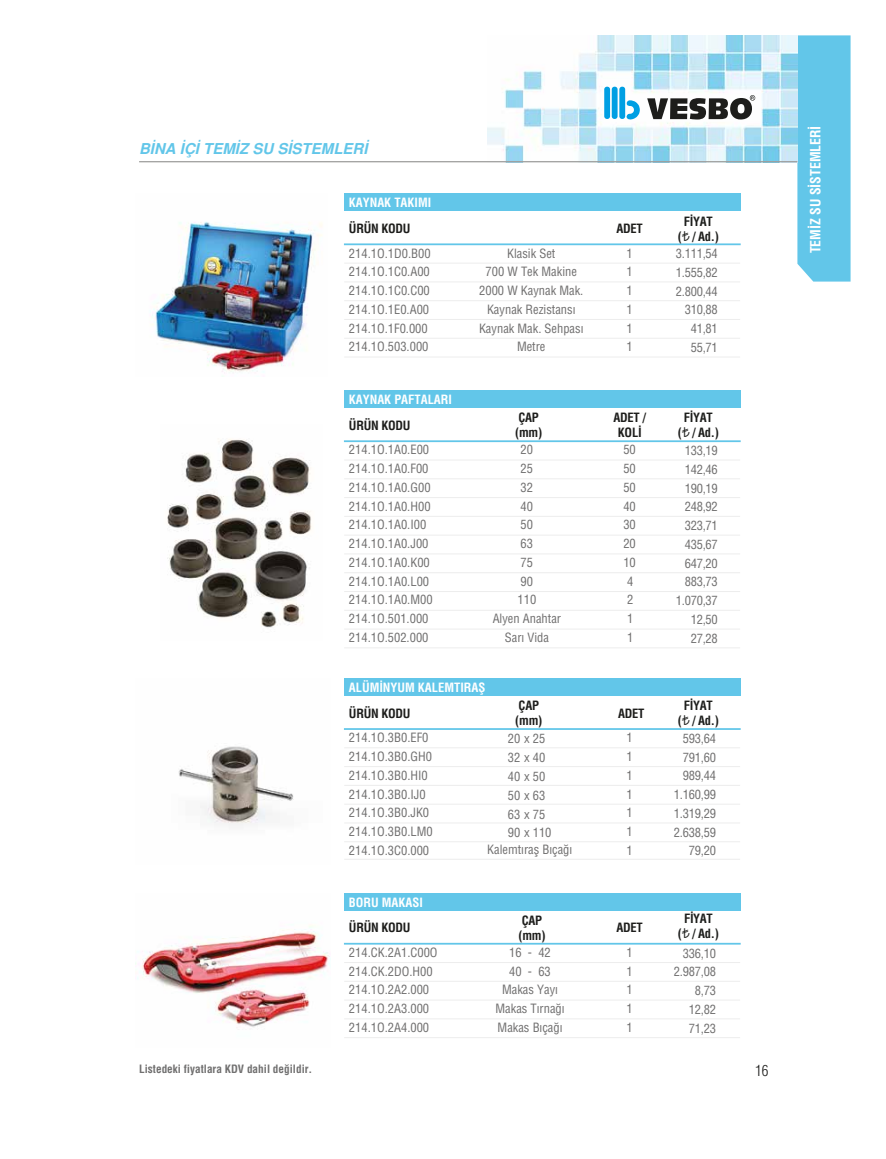
<style>
.page{position:relative;width:886px;height:1159px;background:#fff}
.page>*{position:absolute;margin:0;border:0;box-sizing:border-box;transform-origin:0 0}
.t1{font:15px "Helvetica Bold Italic Tr";color:#62c6e9}
.t2{font:15px "Helvetica Condensed Light Tr";color:#1d1d1b}
.t3{font:13.75px "Helvetica Cond Bold Tr";color:#fff}
.t4{font:12.5px/18.8px "Helvetica Cond Normal Tr";color:#706f6f}
.t5{font:12.5px/18.8px "Helvetica Cond Normal Tr";letter-spacing:-.02em;color:#706f6f;text-align:right}
.t6{font:12.5px/15px "Helvetica Cond Bold Tr";letter-spacing:-.02em;color:#1d1d1b}
.t7{font:12.5px "Helvetica Cond Bold Tr";color:#fff}
.t8{font:12.5px/15px "Helvetica Cond Bold Tr";letter-spacing:-.02em;color:#1d1e1c;text-align:center}
.t9{font:11.25px "Helvetica Cond Bold Tr";color:#706f6f}
.s1{font-family:"Abaku TL Sym Sans"}
</style>
<div class="page">
<div style="left:797px;top:35px;width:53px;height:247px;background:#62c6e9"></div>
<img style="left:152px;top:221px;width:170px;height:156px">
<div style="left:344px;top:194px;width:397px;height:17px;background:#62c6e9"></div>
<hr style="left:344px;top:243px;width:397px;height:2px;background:#62c6e9">
<hr style="left:344px;top:263px;width:396px;height:1px;background:#ededed">
<hr style="left:344px;top:282px;width:396px;height:1px;background:#ededed">
<hr style="left:344px;top:300px;width:396px;height:1px;background:#ededed">
<hr style="left:344px;top:319px;width:396px;height:1px;background:#ededed">
<hr style="left:344px;top:338px;width:396px;height:1px;background:#ededed">
<hr style="left:344px;top:357px;width:396px;height:1px;background:#ededed">
<div style="left:344px;top:390px;width:397px;height:18px;background:#62c6e9"></div>
<hr style="left:344px;top:440px;width:397px;height:2px;background:#62c6e9">
<img style="left:167px;top:439px;width:145px;height:189px">
<hr style="left:344px;top:460px;width:396px;height:1px;background:#ededed">
<hr style="left:344px;top:478px;width:396px;height:1px;background:#ededed">
<hr style="left:344px;top:497px;width:396px;height:1px;background:#ededed">
<hr style="left:344px;top:516px;width:396px;height:1px;background:#ededed">
<hr style="left:344px;top:535px;width:396px;height:1px;background:#ededed">
<hr style="left:344px;top:554px;width:396px;height:1px;background:#ededed">
<hr style="left:344px;top:572px;width:396px;height:1px;background:#ededed">
<hr style="left:344px;top:591px;width:396px;height:1px;background:#ededed">
<hr style="left:344px;top:610px;width:396px;height:1px;background:#ededed">
<hr style="left:344px;top:629px;width:396px;height:1px;background:#ededed">
<hr style="left:344px;top:647px;width:396px;height:1px;background:#ededed">
<div style="left:344px;top:678px;width:397px;height:18px;background:#62c6e9"></div>
<hr style="left:344px;top:728px;width:397px;height:2px;background:#62c6e9">
<img style="left:178px;top:746px;width:116px;height:80px">
<hr style="left:344px;top:747px;width:396px;height:1px;background:#ededed">
<hr style="left:344px;top:766px;width:396px;height:1px;background:#ededed">
<hr style="left:344px;top:785px;width:396px;height:1px;background:#ededed">
<hr style="left:344px;top:804px;width:396px;height:1px;background:#ededed">
<hr style="left:344px;top:822px;width:396px;height:1px;background:#ededed">
<hr style="left:344px;top:841px;width:396px;height:1px;background:#ededed">
<hr style="left:344px;top:859px;width:396px;height:1px;background:#ededed">
<div style="left:344px;top:893px;width:397px;height:17px;background:#62c6e9"></div>
<hr style="left:344px;top:943px;width:397px;height:1px;background:#62c6e9">
<img style="left:137px;top:925px;width:193px;height:102px">
<hr style="left:344px;top:962px;width:396px;height:1px;background:#ededed">
<hr style="left:344px;top:981px;width:396px;height:1px;background:#ededed">
<hr style="left:344px;top:1000px;width:396px;height:1px;background:#ededed">
<hr style="left:344px;top:1018px;width:396px;height:1px;background:#ededed">
<hr style="left:344px;top:1037px;width:396px;height:1px;background:#ededed">
<img style="left:487px;top:35px;width:310px;height:126px">
<hr style="left:139px;top:161px;width:658px;height:1px;background:#9d9d9c">
<svg style="left:647px;top:95px;width:108px;height:24px"></svg>
<svg style="left:626px;top:100px;width:14px;height:20px"></svg>
<div style="left:619px;top:87px;width:6px;height:32px;background:#009fe3;border-radius:3px"></div>
<div style="left:612px;top:87px;width:5px;height:32px;background:#009fe3;border-radius:3px"></div>
<div style="left:604px;top:87px;width:6px;height:32px;background:#009fe3;border-radius:3px"></div>
<p class="t1" style="left:139px;top:140px;width:230px">B‹NA ‹Ç‹ TEM‹Z SU S‹STEMLER‹</p>
<p class="t7" style="left:349px;top:195px;width:84px">KAYNAK TAKIMI</p>
<p class="t6" style="left:349px;top:221px;width:63px">ÜRÜN KODU</p>
<p class="t6" style="left:616px;top:221px;width:28px">ADET</p>
<p class="t8" style="left:678px;top:213px;width:43px">FİYAT (<span class="s1">¨</span> / Ad.)</p>
<p class="t9" style="left:139px;top:1061px;width:175px">Listedeki fiyatlara KDV dahil de¤ildir.</p>
<p class="t4" style="left:349px;top:243px;width:83px">214.1O.1D0.B00<br>214.1O.1C0.A00<br>214.1O.1C0.C00<br>214.1O.1E0.A00<br>214.1O.1F0.000<br>214.1O.503.000</p>
<p class="t4" style="left:626px;top:243px;width:8px;text-align:justify">1<br>1<br>1<br>1<br>1<br>1</p>
<p class="t4" style="left:479px;top:243px;width:106px;text-align:center">Klasik Set<br>700 W Tek Makine<br>2000 W Kaynak Mak.<br>Kaynak Rezistans›<br>Kaynak Mak. Sehpas›<br>Metre</p>
<p class="t7" style="left:349px;top:392px;width:105px">KAYNAK PAFTALARI</p>
<p class="t6" style="left:349px;top:418px;width:63px">ÜRÜN KODU</p>
<p class="t6" style="left:515px;top:410px;width:29px">ÇAP (mm)</p>
<p class="t6" style="left:613px;top:410px;width:34px;text-align:center">ADET /<br>KOL‹</p>
<p class="t4" style="left:349px;top:440px;width:85px">214.1O.1A0.E00<br>214.1O.1A0.F00<br>214.1O.1A0.G00<br>214.1O.1A0.H00<br>214.1O.1A0.I00<br>214.1O.1A0.J00<br>214.1O.1A0.K00<br>214.1O.1A0.L00<br>214.1O.1A0.M00<br>214.1O.501.000<br>214.1O.502.000</p>
<p class="t4" style="left:493px;top:440px;width:70px;text-align:center">20<br>25<br>32<br>40<br>50<br>63<br>75<br>90<br>110<br>Alyen Anahtar<br>Sar› Vida</p>
<p class="t4" style="left:623px;top:440px;width:14px;text-align:center">50<br>50<br>50<br>40<br>30<br>20<br>10<br>4<br>2<br>1<br>1</p>
<p class="t7" style="left:349px;top:679px;width:138px">ALÜM‹NYUM KALEMTIRAfi</p>
<p class="t6" style="left:515px;top:698px;width:29px">ÇAP (mm)</p>
<p class="t6" style="left:349px;top:705px;width:63px">ÜRÜN KODU</p>
<p class="t6" style="left:618px;top:705px;width:28px">ADET</p>
<p class="t4" style="left:349px;top:728px;width:85px">214.1O.3B0.EF0<br>214.1O.3B0.GH0<br>214.1O.3B0.HI0<br>214.1O.3B0.IJ0<br>214.1O.3B0.JK0<br>214.1O.3B0.LM0<br>214.1O.3C0.000</p>
<p class="t4" style="left:626px;top:728px;width:8px;text-align:justify">1<br>1<br>1<br>1<br>1<br>1<br>1</p>
<p class="t4" style="left:508px;top:729px;width:45px">20 x 25<br>32 x 40<br>40 x 50<br>50 x 63<br>63 x 75<br>90 x 110</p>
<p class="t4" style="left:487px;top:840px;width:87px">Kalemt›rafl B›ça¤›</p>
<p class="t7" style="left:349px;top:894px;width:75px">BORU MAKASI</p>
<p class="t6" style="left:518px;top:913px;width:29px">ÇAP (mm)</p>
<p class="t6" style="left:349px;top:920px;width:63px">ÜRÜN KODU</p>
<p class="t6" style="left:616px;top:920px;width:28px">ADET</p>
<p class="t4" style="left:349px;top:943px;width:90px">214.CK.2A1.C00O<br>214.CK.2DO.H00<br>214.1O.2A2.000<br>214.1O.2A3.000<br>214.1O.2A4.000</p>
<p class="t4" style="left:495px;top:943px;width:71px;text-align:center">16 - 42<br>40 - 63<br>Makas Yay›<br>Makas T›rna¤›<br>Makas B›ça¤›</p>
<p class="t4" style="left:626px;top:943px;width:8px;text-align:justify">1<br>1<br>1<br>1<br>1</p>
<p class="t5" style="left:676px;top:244px;width:44px">3.111,54<br>1.555,82<br>2.800,44<br>310,88<br>41,81<br>55,71</p>
<p class="t8" style="left:678px;top:409px;width:43px">FİYAT (<span class="s1">¨</span> / Ad.)</p>
<p class="t5" style="left:676px;top:441px;width:43px">133,19<br>142,46<br>190,19<br>248,92<br>323,71<br>435,67<br>647,20<br>883,73<br>1.070,37<br>12,50<br>27,28</p>
<p class="t8" style="left:678px;top:697px;width:43px">FİYAT (<span class="s1">¨</span> / Ad.)</p>
<p class="t5" style="left:674px;top:728px;width:43px">593,64<br>791,60<br>989,44<br>1.160,99<br>1.319,29<br>2.638,59<br>79,20</p>
<p class="t8" style="left:678px;top:911px;width:43px">FİYAT (<span class="s1">¨</span> / Ad.)</p>
<p class="t5" style="left:674px;top:943px;width:43px">336,10<br>2.987,08<br>8,73<br>12,82<br>71,23</p>
<p class="t2" style="left:755px;top:1061px;width:15px">16</p>
<p class="t3" style="left:807px;top:253px;width:129px;rotate:-90deg">TEM‹Z SU S‹STEMLER‹</p>
</div>
